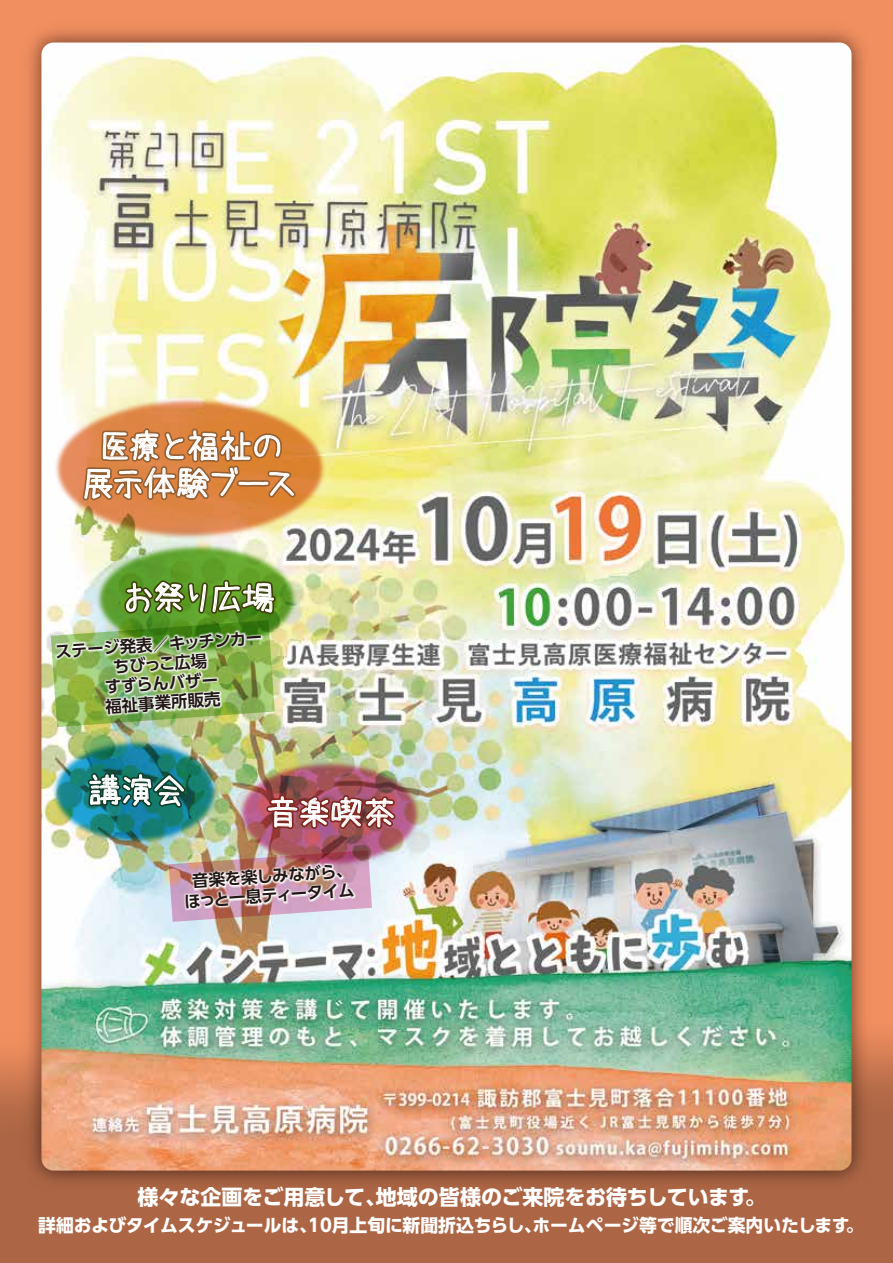
<style>
.page{position:relative;width:893px;height:1263px;background:#f18f60}
.page>*{position:absolute;margin:0;border:0;box-sizing:border-box;transform-origin:0 0}
.t1{font:33px/37.5px "azuki font";letter-spacing:-.05em;color:#fff;text-align:center}
.t2{font:700 21px "UD Shin Go Pr 6 N";color:#fff}
.t3{font:700 17.85px "UD Shin Go Pr 6 N";letter-spacing:-.005em;color:#fff}
.t4{font:700 16.5px/19.5px "UD Shin Go Pr 6 N De";color:#221815;text-align:center}
</style>
<div class="page">
<div style="left:0;top:1023px;width:893px;height:240px;background:#ad6645"></div>
<img style="left:16px;top:30px;width:861px;height:1153px">
<img style="left:41px;top:43px;width:810px;height:1127px">
<img style="left:16px;top:348px;width:360px;height:225px">
<img style="left:16px;top:778px;width:35px;height:116px">
<img style="left:399px;top:710px;width:71px;height:207px">
<img style="left:16px;top:573px;width:35px;height:205px">
<img style="left:51px;top:354px;width:348px;height:581px">
<img style="left:127px;top:806px;width:284px;height:163px">
<h1 class="t1" style="left:82px;top:427px;width:218px">医療と福祉の展示体験ブース</h1>
<h1 class="t1" style="left:121px;top:579px;width:155px">お祭り広場</h1>
<p class="t4" style="left:55px;top:641px;width:209px;rotate:-4deg">ステージ発表／キッチンカーちびっこ広場<br>すずらんバザー<br>福祉事業所販売</p>
<h1 class="t1" style="left:88px;top:771px;width:99px">講演会</h1>
<h1 class="t1" style="left:266px;top:794px;width:131px">音楽喫茶</h1>
<p class="t4" style="left:182px;top:872px;width:172px;rotate:-4deg">音楽を楽しみながら、ほっと一息ティータイム</p>
<p class="t2" style="left:138px;top:1179px;width:630px">様々な企画をご用意して、地域の皆様のご来院をお待ちしています。</p>
<p class="t3" style="left:38px;top:1210px;width:827px">詳細およびタイムスケジュールは、10月上旬に新聞折込ちらし、ホームページ等で順次ご案内いたします。</p>
</div>
